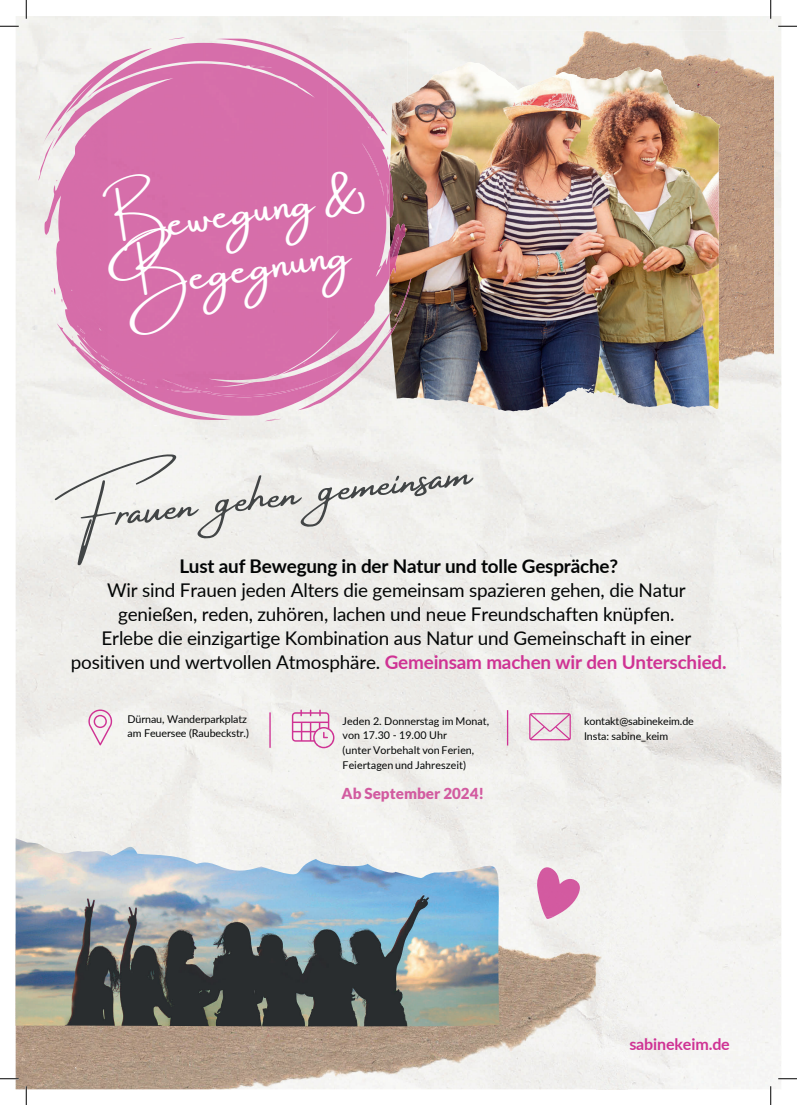
<style>
.page{position:relative;width:797px;height:1105px;background:#fff}
.page>*{position:absolute;margin:0;border:0;box-sizing:border-box;transform-origin:0 0}
.t1{font:49.75px "Amsterdam Four";color:#424546}
.t2{font:42.38px "Amsterdam One";color:#fff}
.t3{font:18.88px/24.1px "Lato";letter-spacing:-.01em;color:#030505;text-align:center}
.t4{font:700 18.88px "Lato";letter-spacing:-.01em;color:#030505}
.t5{font:700 16px "Lato";letter-spacing:-.01em;color:#cf3394}
.t6{font:900 15.12px "Lato";color:#d25ba0}
.t7{font:10.75px/14.8px "Lato";color:#030505}
.s1{font-weight:700;color:#cf3394}
</style>
<div class="page">
<img style="left:79px;top:48px;width:670px;height:772px">
<div style="left:175px;top:16px;width:255px;height:56px;background:#f0efec"></div>
<div style="left:430px;top:16px;width:351px;height:32px;background:#f4f4ef"></div>
<img style="left:749px;top:47px;width:32px;height:1042px">
<img style="left:107px;top:310px;width:4px;height:11px">
<img style="left:335px;top:410px;width:32px;height:410px">
<div style="left:270px;top:420px;width:65px;height:400px;background:#eeedea"></div>
<img style="left:558px;top:385px;width:64px;height:532px">
<img style="left:717px;top:377px;width:33px;height:712px">
<div style="left:398px;top:397px;width:160px;height:520px;background:#efefeb"></div>
<img style="left:621px;top:398px;width:97px;height:691px">
<img style="left:16px;top:917px;width:611px;height:172px">
<img style="left:407px;top:31px;width:200px;height:63px">
<img style="left:669px;top:93px;width:105px;height:32px">
<img style="left:718px;top:125px;width:56px;height:252px">
<img style="left:536px;top:867px;width:44px;height:50px">
<svg style="left:545px;top:917px;width:8px;height:2px"></svg>
<img style="left:16px;top:820px;width:483px;height:207px">
<svg style="left:529px;top:713px;width:41px;height:27px"></svg>
<svg style="left:292px;top:710px;width:42px;height:38px"></svg>
<img style="left:390px;top:62px;width:78px;height:192px">
<img style="left:107px;top:37px;width:221px;height:11px">
<div style="left:76px;top:144px;width:31px;height:177px;background:#d66da9"></div>
<img style="left:327px;top:72px;width:63px;height:259px">
<img style="left:44px;top:144px;width:32px;height:187px">
<img style="left:389px;top:171px;width:16px;height:144px">
<img style="left:43px;top:48px;width:328px;height:96px">
<svg style="left:390px;top:166px;width:3px;height:5px"></svg>
<div style="left:56px;top:179px;width:333px;height:27px;background:#d66eaa"></div>
<img style="left:391px;top:237px;width:7px;height:21px">
<img style="left:392px;top:277px;width:19px;height:44px">
<img style="left:51px;top:288px;width:21px;height:15px">
<img style="left:366px;top:331px;width:25px;height:79px">
<img style="left:391px;top:315px;width:10px;height:19px">
<img style="left:57px;top:321px;width:309px;height:99px">
<img style="left:72px;top:328px;width:267px;height:64px">
<hr style="left:269px;top:712px;width:2px;height:36px;background:#cf3394">
<hr style="left:507px;top:710px;width:1px;height:35px;background:#cf3394">
<svg style="left:88px;top:709px;width:24px;height:36px"></svg>
<svg style="left:0;top:25px;width:19px;height:2px"></svg>
<svg style="left:778px;top:25px;width:19px;height:2px"></svg>
<svg style="left:0;top:1078px;width:19px;height:1px"></svg>
<svg style="left:778px;top:1078px;width:19px;height:1px"></svg>
<svg style="left:25px;top:0;width:2px;height:19px"></svg>
<svg style="left:25px;top:1086px;width:2px;height:19px"></svg>
<svg style="left:770px;top:0;width:1px;height:19px"></svg>
<svg style="left:770px;top:1086px;width:1px;height:19px"></svg>
<h2 class="t2" style="left:99px;top:208px;width:269px;rotate:-8deg">Bewegung &amp;</h2>
<h2 class="t2" style="left:120px;top:262px;width:230px;rotate:-8deg">Begegnung</h2>
<h1 class="t1" style="left:54px;top:489px;width:419px;rotate:-6deg">Frauen gehen gemeinsam</h1>
<p class="t4" style="left:179px;top:552px;width:440px">Lust auf Bewegung in der Natur und tolle Gespräche?</p>
<p class="t3" style="left:71px;top:577px;width:657px">Wir sind Frauen jeden Alters die gemeinsam spazieren gehen, die Natur genießen, reden, zuhören, lachen und neue Freundschaften knüpfen.<br>Erlebe die einzigartige Kombination aus Natur und Gemeinschaft in einer positiven und wertvollen Atmosphäre. <span class="s1">Gemeinsam machen wir den Unterschied.</span></p>
<p class="t7" style="left:127px;top:711px;width:123px">Dürnau, Wanderparkplatz am Feuersee (Raubeckstr.)</p>
<p class="t7" style="left:584px;top:713px;width:111px">kontakt@sabinekeim.de<br>Insta: sabine_keim</p>
<p class="t7" style="left:342px;top:713px;width:148px">Jeden 2. Donnerstag im Monat, von 17.30 - 19.00 Uhr<br>(unter Vorbehalt von Ferien,<br>Feiertagen und Jahreszeit)</p>
<p class="t6" style="left:341px;top:785px;width:144px">Ab September 2024!</p>
<p class="t5" style="left:629px;top:1032px;width:102px">sabinekeim.de</p>
</div>
